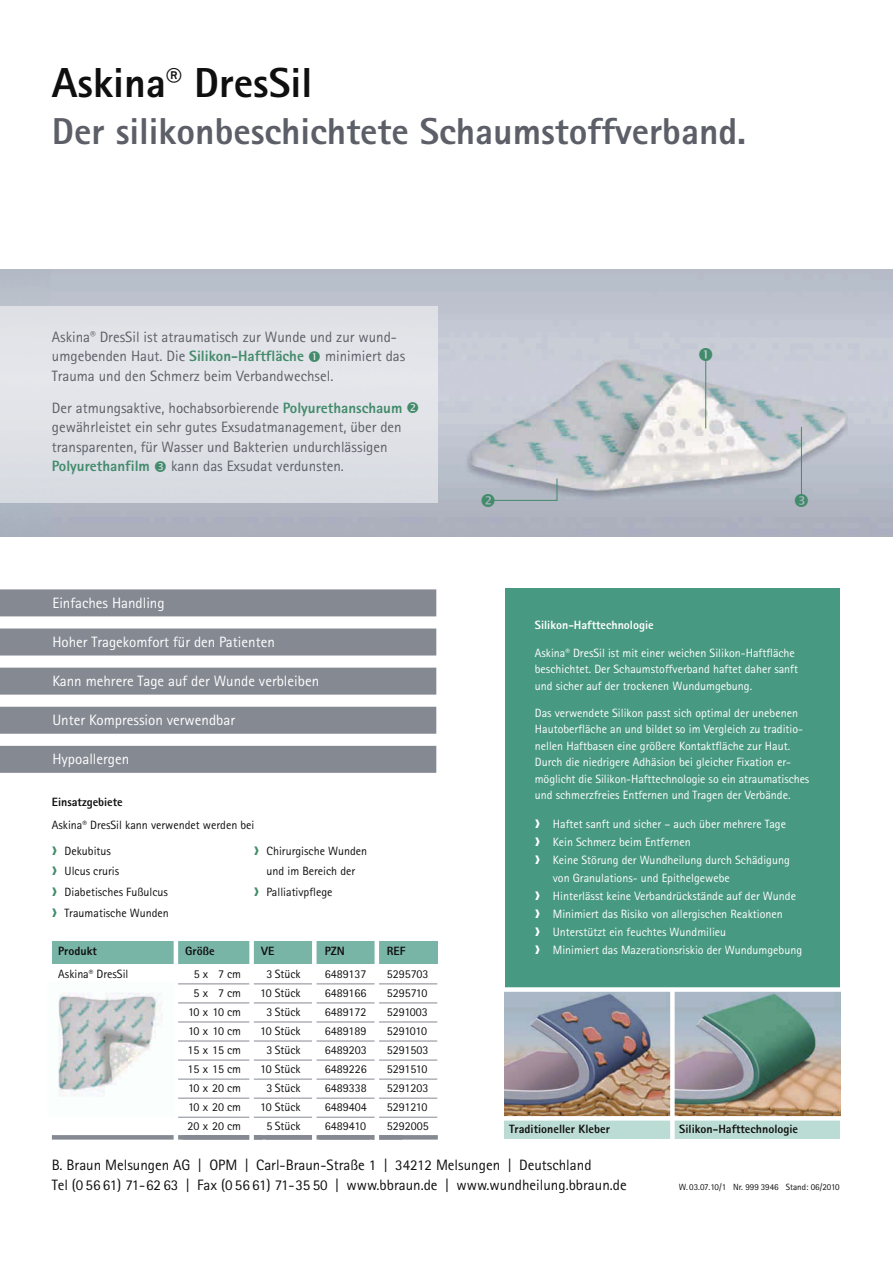
<style>
.page{position:relative;width:893px;height:1263px;background:#fff}
.page>*{position:absolute;margin:0;border:0;box-sizing:border-box;transform-origin:0 0}
.t1{font:800 42px "Rotis Sans Serif";color:#100f0f}
.t2{font:800 37.5px "Rotis Sans Serif";color:#5c5f67}
.t3{font:15px/19.5px "Rotis Sans Serif";color:#5c5f67}
.t4{font:15px/19.5px "Rotis Sans Serif";color:#100f0f}
.t5{font:15px "Rotis Sans Serif";color:#fff}
.t6{font:800 15px "Rotis Sans Serif";color:#428b6b}
.t7{font:12px/16.5px "Rotis Sans Serif";color:#fff}
.t8{font:12px/20.7px "Rotis Sans Serif";color:#100f0f}
.t9{font:800 12px "Rotis Sans Serif";color:#100f0f}
.t10{font:800 12px "Rotis Sans Serif";color:#fff}
.t11{font:12px "Rotis Sans Serif";letter-spacing:-.02em;color:#100f0f}
.t12{font:12px "Rotis Sans Serif";letter-spacing:-.035em;color:#100f0f}
.t13{font:9px "Rotis Sans Serif";color:#100f0f}
.s1{font-weight:800;color:#428b6b}
.s2{font-weight:800}
.s3{font-family:"Monotype Sorts";color:#428b6b}
.s4{font-family:"Monotype Sorts"}
</style>
<div class="page">
<hr style="left:52px;top:984px;width:385px;height:1px;background:#858992">
<hr style="left:52px;top:1003px;width:385px;height:1px;background:#858992">
<hr style="left:52px;top:1022px;width:385px;height:1px;background:#858992">
<hr style="left:52px;top:1041px;width:385px;height:1px;background:#858992">
<hr style="left:52px;top:1060px;width:385px;height:1px;background:#858992">
<hr style="left:52px;top:1079px;width:385px;height:1px;background:#858992">
<hr style="left:52px;top:1098px;width:385px;height:1px;background:#858992">
<hr style="left:52px;top:1117px;width:385px;height:1px;background:#858992">
<div style="left:52px;top:941px;width:386px;height:23px;background:#79b5a7"></div>
<div style="left:52px;top:1135px;width:350px;height:5px;background:#858992"></div>
<div style="left:371px;top:1135px;width:67px;height:5px;background:#858992"></div>
<hr style="left:174px;top:930px;width:4px;height:212px;background:#fff">
<div style="left:249px;top:937px;width:5px;height:211px;background:#fff"></div>
<hr style="left:312px;top:936px;width:4px;height:211px;background:#fff">
<hr style="left:375px;top:937px;width:4px;height:211px;background:#fff">
<div style="left:47px;top:982px;width:127px;height:140px;background:#fff"></div>
<img style="left:58px;top:992px;width:105px;height:105px">
<img style="left:52px;top:269px;width:840px;height:268px">
<img style="left:0;top:306px;width:438px;height:197px">
<div style="left:0;top:589px;width:436px;height:27px;background:#858992"></div>
<div style="left:0;top:629px;width:436px;height:27px;background:#858992"></div>
<div style="left:0;top:668px;width:436px;height:27px;background:#858992"></div>
<div style="left:0;top:707px;width:436px;height:27px;background:#858992"></div>
<div style="left:0;top:746px;width:436px;height:27px;background:#858992"></div>
<div style="left:505px;top:588px;width:335px;height:402px;background:#489981"></div>
<div style="left:675px;top:1120px;width:165px;height:19px;background:#bbdcd4"></div>
<div style="left:505px;top:1120px;width:167px;height:19px;background:#bbdcd4"></div>
<img style="left:505px;top:992px;width:165px;height:124px">
<img style="left:675px;top:992px;width:165px;height:124px">
<div style="left:502px;top:987px;width:342px;height:5px;background:#fff"></div>
<div style="left:670px;top:989px;width:5px;height:151px;background:#fff"></div>
<div style="left:502px;top:1116px;width:342px;height:5px;background:#fff"></div>
<hr style="left:494px;top:500px;width:63px;height:1px;background:#428b6b">
<svg style="left:557px;top:479px;width:1px;height:22px"></svg>
<hr style="left:705px;top:360px;width:1px;height:68px;background:#428b6b">
<hr style="left:801px;top:427px;width:1px;height:68px;background:#428b6b">
<svg style="left:309px;top:351px;width:11px;height:11px"></svg>
<svg style="left:407px;top:402px;width:11px;height:11px"></svg>
<svg style="left:155px;top:461px;width:11px;height:11px"></svg>
<svg style="left:699px;top:348px;width:13px;height:13px"></svg>
<svg style="left:482px;top:494px;width:13px;height:13px"></svg>
<svg style="left:795px;top:494px;width:13px;height:13px"></svg>
<h1 class="t1" style="left:52px;top:68px;width:262px">Askina<sup>®</sup> DresSil</h1>
<h2 class="t2" style="left:52px;top:118px;width:696px">Der silikonbeschichtete Schaumstoffverband.</h2>
<p class="t3" style="left:52px;top:328px;width:347px">Askina<sup>®</sup> DresSil ist atraumatisch zur Wunde und zur wund&shy;umgebenden Haut. Die <span class="s1">Silikon-Haftfläche</span></p>
<p class="t3" style="left:52px;top:348px;width:355px;text-indent:273px">minimiert das<br>Trauma und den Schmerz beim Verbandwechsel.</p>
<p class="t3" style="left:52px;top:400px;width:352px;text-align:justify">Der atmungsaktive, hochabsorbierende <span class="s1">Polyurethanschaum </span>gewährleistet ein sehr gutes Exsudatmanagement, über den transparenten, für Wasser und Bakterien undurchlässigen</p>
<p class="t6" style="left:52px;top:461px;width:100px">Polyurethanfilm</p>
<p class="t3" style="left:171px;top:458px;width:174px">kann das Exsudat verdunsten.</p>
<p class="t5" style="left:52px;top:598px;width:114px">Einfaches Handling</p>
<p class="t5" style="left:52px;top:637px;width:224px">Hoher Tragekomfort für den Patienten</p>
<p class="t5" style="left:52px;top:676px;width:268px">Kann mehrere Tage auf der Wunde verbleiben</p>
<p class="t5" style="left:52px;top:715px;width:184px">Unter Kompression verwendbar</p>
<p class="t5" style="left:52px;top:754px;width:78px">Hypoallergen</p>
<p class="t8" style="left:52px;top:792px;width:204px;line-height:23px"><span class="s2">Einsatzgebiete<br></span>Askina<sup>®</sup> DresSil kann verwendet werden bei</p>
<p class="t8" style="left:52px;top:842px;width:118px"><span class="s3">❭</span> Dekubitus<br><span class="s3">❭</span> Ulcus cruris<br><span class="s3">❭</span> Diabetisches Fußulcus <span class="s3">❭</span> Traumatische Wunden</p>
<p class="t8" style="left:254px;top:842px;width:115px"><span class="s3">❭</span> Chirurgische Wunden</p>
<p class="t8" style="left:267px;top:862px;width:90px">und im Bereich der</p>
<p class="t8" style="left:254px;top:883px;width:80px"><span class="s3">❭</span> Palliativpflege</p>
<p class="t9" style="left:58px;top:947px;width:40px">Produkt</p>
<p class="t9" style="left:185px;top:947px;width:31px">Größe</p>
<p class="t9" style="left:261px;top:947px;width:15px">VE</p>
<p class="t9" style="left:325px;top:947px;width:22px">PZN</p>
<p class="t9" style="left:387px;top:947px;width:20px">REF</p>
<p class="t8" style="left:58px;top:965px;width:72px">Askina<sup>®</sup> DresSil</p>
<p class="t8" style="left:194px;top:965px;width:49px">5 x 7 cm</p>
<p class="t8" style="left:266px;top:965px;width:36px">3 Stück</p>
<p class="t8" style="left:325px;top:965px;width:43px">6489137</p>
<p class="t8" style="left:387px;top:965px;width:43px">5295703</p>
<p class="t8" style="left:194px;top:984px;width:49px">5 x 7 cm</p>
<p class="t8" style="left:260px;top:984px;width:42px">10 Stück</p>
<p class="t8" style="left:325px;top:984px;width:43px">6489166</p>
<p class="t8" style="left:387px;top:984px;width:42px">5295710</p>
<p class="t8" style="left:188px;top:1003px;width:55px">10 x 10 cm</p>
<p class="t8" style="left:266px;top:1003px;width:36px">3 Stück</p>
<p class="t8" style="left:325px;top:1003px;width:43px">6489172</p>
<p class="t8" style="left:387px;top:1003px;width:43px">5291003</p>
<p class="t8" style="left:188px;top:1022px;width:55px">10 x 10 cm</p>
<p class="t8" style="left:260px;top:1022px;width:42px">10 Stück</p>
<p class="t8" style="left:325px;top:1022px;width:43px">6489189</p>
<p class="t12" style="left:387px;top:1027px;width:42px">5291010</p>
<p class="t8" style="left:188px;top:1041px;width:55px">15 x 15 cm</p>
<p class="t8" style="left:266px;top:1041px;width:36px">3 Stück</p>
<p class="t8" style="left:325px;top:1041px;width:43px">6489203</p>
<p class="t8" style="left:387px;top:1041px;width:43px">5291503</p>
<p class="t8" style="left:188px;top:1060px;width:55px">15 x 15 cm</p>
<p class="t8" style="left:260px;top:1060px;width:42px">10 Stück</p>
<p class="t8" style="left:325px;top:1060px;width:43px">6489226</p>
<p class="t11" style="left:387px;top:1065px;width:42px">5291510</p>
<p class="t8" style="left:188px;top:1079px;width:55px">10 x 20 cm</p>
<p class="t8" style="left:266px;top:1079px;width:36px">3 Stück</p>
<p class="t8" style="left:325px;top:1079px;width:43px">6489338</p>
<p class="t8" style="left:387px;top:1079px;width:43px">5291203</p>
<p class="t8" style="left:188px;top:1098px;width:55px">10 x 20 cm</p>
<p class="t8" style="left:260px;top:1098px;width:42px">10 Stück</p>
<p class="t8" style="left:325px;top:1098px;width:43px">6489404</p>
<p class="t11" style="left:387px;top:1103px;width:42px">5291210</p>
<p class="t8" style="left:188px;top:1117px;width:55px">20 x 20 cm</p>
<p class="t8" style="left:266px;top:1117px;width:36px">5 Stück</p>
<p class="t8" style="left:325px;top:1117px;width:43px">6489410</p>
<p class="t8" style="left:387px;top:1117px;width:43px">5292005</p>
<p class="t10" style="left:535px;top:621px;width:120px">Silikon-Hafttechnologie</p>
<p class="t7" style="left:535px;top:646px;width:265px">Askina<sup>®</sup> DresSil ist mit einer weichen Silikon-Haftfläche beschichtet. Der Schaumstoffverband haftet daher sanft und sicher auf der trockenen Wundumgebung.</p>
<p class="t7" style="left:535px;top:706px;width:276px">Das verwendete Silikon passt sich optimal der unebenen Hautoberfläche an und bildet so im Vergleich zu traditio&shy;nellen Haftbasen eine größere Kontaktfläche zur Haut.<br>Durch die niedrigere Adhäsion bei gleicher Fixation er&shy;möglicht die Silikon-Hafttechnologie so ein atraumatisches und schmerzfreies Entfernen und Tragen der Verbände.</p>
<p class="t7" style="left:535px;top:817px;width:253px"><span class="s4">❭</span> Haftet sanft und sicher – auch über mehrere Tage</p>
<p class="t7" style="left:535px;top:835px;width:157px"><span class="s4">❭</span> Kein Schmerz beim Entfernen</p>
<p class="t7" style="left:535px;top:853px;width:257px"><span class="s4">❭</span> Keine Störung der Wundheilung durch Schädigung</p>
<p class="t7" style="left:553px;top:871px;width:179px">von Granulations- und Epithelgewebe</p>
<p class="t7" style="left:535px;top:889px;width:263px"><span class="s4">❭</span> Hinterlässt keine Verbandrückstände auf der Wunde</p>
<p class="t7" style="left:535px;top:907px;width:249px"><span class="s4">❭</span> Minimiert das Risiko von allergischen Reaktionen</p>
<p class="t7" style="left:535px;top:925px;width:193px"><span class="s4">❭</span> Unterstützt ein feuchtes Wundmilieu</p>
<p class="t7" style="left:535px;top:943px;width:269px"><span class="s4">❭</span> Minimiert das Mazerationsriskio der Wundumgebung</p>
<p class="t9" style="left:509px;top:1125px;width:102px">Traditioneller Kleber</p>
<p class="t9" style="left:679px;top:1125px;width:120px">Silikon-Hafttechnologie</p>
<p class="t4" style="left:52px;top:1157px;width:576px">B. Braun Melsungen AG | OPM | Carl-Braun-Straße 1 | 34212 Melsungen | Deutschland<br>Tel (0 56 61) 71-62 63 | Fax (0 56 61) 71-35 50 | www.bbraun.de | www.wundheilung.bbraun.de</p>
<p class="t13" style="left:679px;top:1184px;width:162px">W. 03.07.10/1 Nr. 999 3946 Stand: 06/2010</p>
</div>
